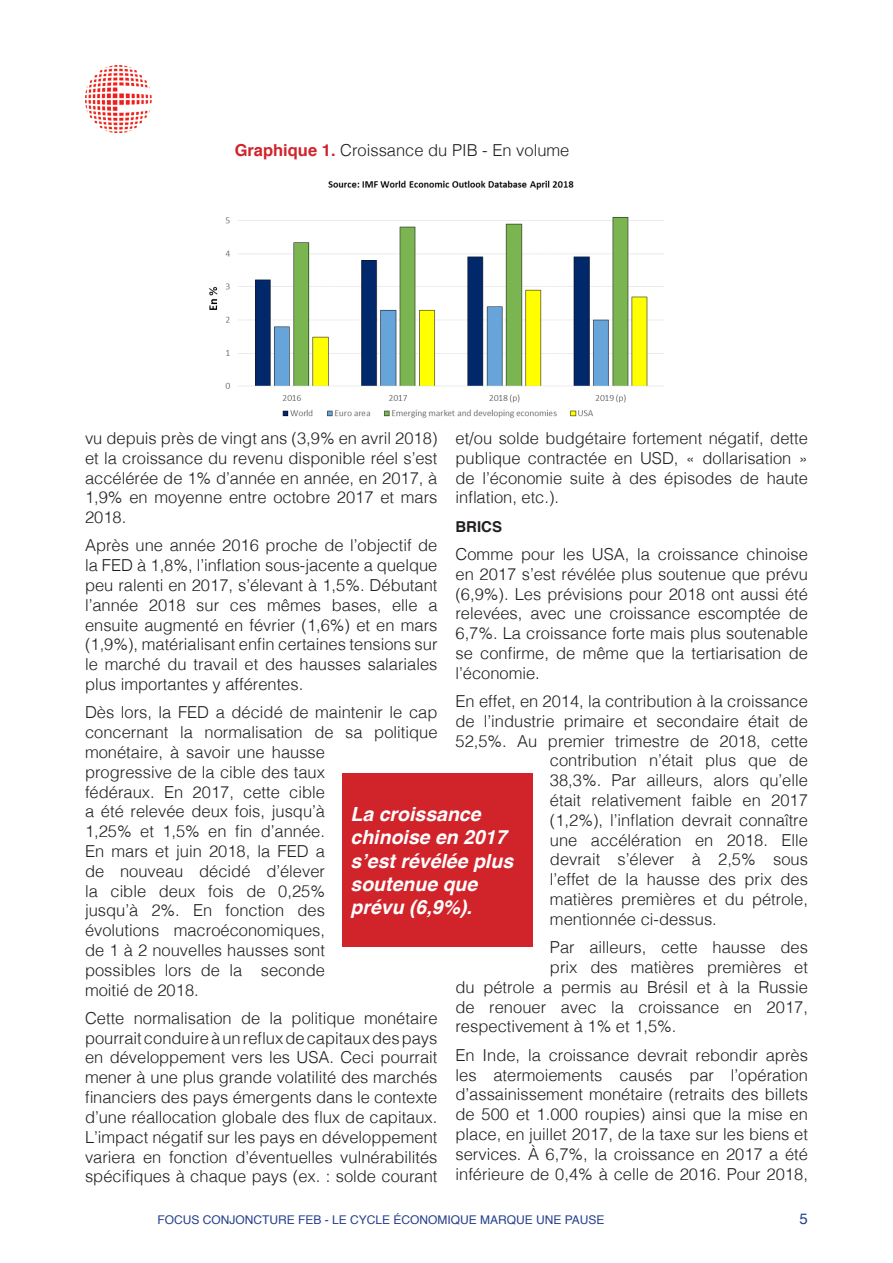
<style>
.page{position:relative;width:893px;height:1263px;background:#fff}
.page>*{position:absolute;margin:0;border:0;box-sizing:border-box;transform-origin:0 0}
.t1{font:italic 700 19.5px/23.4px "Helvetica";color:#fff}
.t2{font:300 16.5px/19.8px "Helvetica";color:#231f20;text-align:justify}
.t3{font:700 15px "Helvetica";color:#231f20}
.t4{font:15px "Helvetica";color:#253f8e}
.t5{font:12px "Helvetica";color:#253f8e}
.s1{font-weight:700;color:#d1232a}
</style>
<div class="page">
<img style="left:85px;top:66px;width:67px;height:66px">
<div style="left:342px;top:773px;width:191px;height:174px;background:#d1232a"></div>
<img style="left:209px;top:180px;width:455px;height:238px">
<p class="t2" style="left:235px;top:142px;width:336px"><span class="s1">Graphique 1.</span> Croissance du PIB - En volume</p>
<p class="t2" style="left:85px;top:429px;width:354px">vu depuis près de vingt ans (3,9% en avril 2018) et la croissance du revenu disponible réel s’est accélérée de 1% d’année en année, en 2017, à 1,9% en moyenne entre octobre 2017 et mars 2018.</p>
<p class="t2" style="left:85px;top:537px;width:354px">Après une année 2016 proche de l’objectif de la FED à 1,8%, l’inflation sous-jacente a quelque peu ralenti en 2017, s’élevant à 1,5%. Débutant l’année 2018 sur ces mêmes bases, elle a ensuite augmenté en février (1,6%) et en mars (1,9%), matérialisant enfin certaines tensions sur le marché du travail et des hausses salariales plus importantes y afférentes.</p>
<p class="t2" style="left:85px;top:704px;width:354px;text-align:left">Dès lors, la FED a décidé de maintenir le cap concernant la normalisation de sa politique monétaire, à savoir une hausse<br>progressive de la cible des taux<br>fédéraux. En 2017, cette cible<br>a été relevée deux fois, jusqu’à<br>1,25% et 1,5% en fin d’année.<br>En mars et juin 2018, la FED a<br>de nouveau décidé d’élever<br>la cible deux fois de 0,25%<br>jusqu’à 2%. En fonction des<br>évolutions macroéconomiques,<br>de 1 à 2 nouvelles hausses sont<br>possibles lors de la seconde<br>moitié de 2018.</p>
<p class="t2" style="left:85px;top:1009px;width:354px">Cette normalisation de la politique monétaire pourrait conduire à un reflux de capitaux des pays en développement vers les USA. Ceci pourrait mener à une plus grande volatilité des marchés financiers des pays émergents dans le contexte d’une réallocation globale des flux de capitaux.<br>L’impact négatif sur les pays en développement variera en fonction d’éventuelles vulnérabilités spécifiques à chaque pays (ex. : solde courant</p>
<p class="t2" style="left:455px;top:429px;width:354px">et/ou solde budgétaire fortement négatif, dette publique contractée en USD, « dollarisation » de l’économie suite à des épisodes de haute inflation, etc.).</p>
<p class="t3" style="left:455px;top:520px;width:48px">BRICS</p>
<p class="t2" style="left:455px;top:546px;width:354px">Comme pour les USA, la croissance chinoise en 2017 s’est révélée plus soutenue que prévu (6,9%). Les prévisions pour 2018 ont aussi été relevées, avec une croissance escomptée de 6,7%. La croissance forte mais plus soutenable se confirme, de même que la tertiarisation de l’économie.</p>
<p class="t2" style="left:455px;top:693px;width:354px">En effet, en 2014, la contribution à la croissance</p>
<p class="t2" style="left:455px;top:712px;width:354px">de l’industrie primaire et secondaire était de</p>
<p class="t2" style="left:455px;top:732px;width:354px">52,5%. Au premier trimestre de 2018, cette</p>
<p class="t2" style="left:550px;top:752px;width:259px">contribution n’était plus que de</p>
<p class="t2" style="left:550px;top:772px;width:259px">38,3%. Par ailleurs, alors qu’elle</p>
<p class="t2" style="left:550px;top:792px;width:260px">était relativement faible en 2017</p>
<p class="t2" style="left:550px;top:811px;width:259px">(1,2%), l’inflation devrait connaître</p>
<p class="t2" style="left:550px;top:831px;width:259px">une accélération en 2018. Elle</p>
<p class="t2" style="left:550px;top:851px;width:259px">devrait s’élever à 2,5% sous</p>
<p class="t2" style="left:550px;top:871px;width:260px">l’effet de la hausse des prix des</p>
<p class="t2" style="left:550px;top:891px;width:260px">matières premières et du pétrole,</p>
<p class="t2" style="left:550px;top:910px;width:168px">mentionnée ci-dessus.</p>
<p class="t2" style="left:550px;top:939px;width:259px">Par ailleurs, cette hausse des</p>
<p class="t2" style="left:550px;top:959px;width:260px">prix des matières premières et</p>
<p class="t2" style="left:455px;top:978px;width:354px">du pétrole a permis au Brésil et à la Russie</p>
<p class="t2" style="left:455px;top:998px;width:354px">de renouer avec la croissance en 2017,</p>
<p class="t2" style="left:455px;top:1018px;width:223px">respectivement à 1% et 1,5%.</p>
<p class="t2" style="left:455px;top:1046px;width:354px">En Inde, la croissance devrait rebondir après les atermoiements causés par l’opération d’assainissement monétaire (retraits des billets de 500 et 1.000 roupies) ainsi que la mise en place, en juillet 2017, de la taxe sur les biens et services. À 6,7%, la croissance en 2017 a été inférieure de 0,4% à celle de 2016. Pour 2018,</p>
<p class="t1" style="left:351px;top:804px;width:164px">La croissance chinoise en 2017 s’est révélée plus soutenue que prévu (6,9%).</p>
<p class="t5" style="left:157px;top:1215px;width:449px">FOCUS CONJONCTURE FEB - LE CYCLE ÉCONOMIQUE MARQUE UNE PAUSE</p>
<p class="t4" style="left:800px;top:1212px;width:10px">5</p>
</div>
